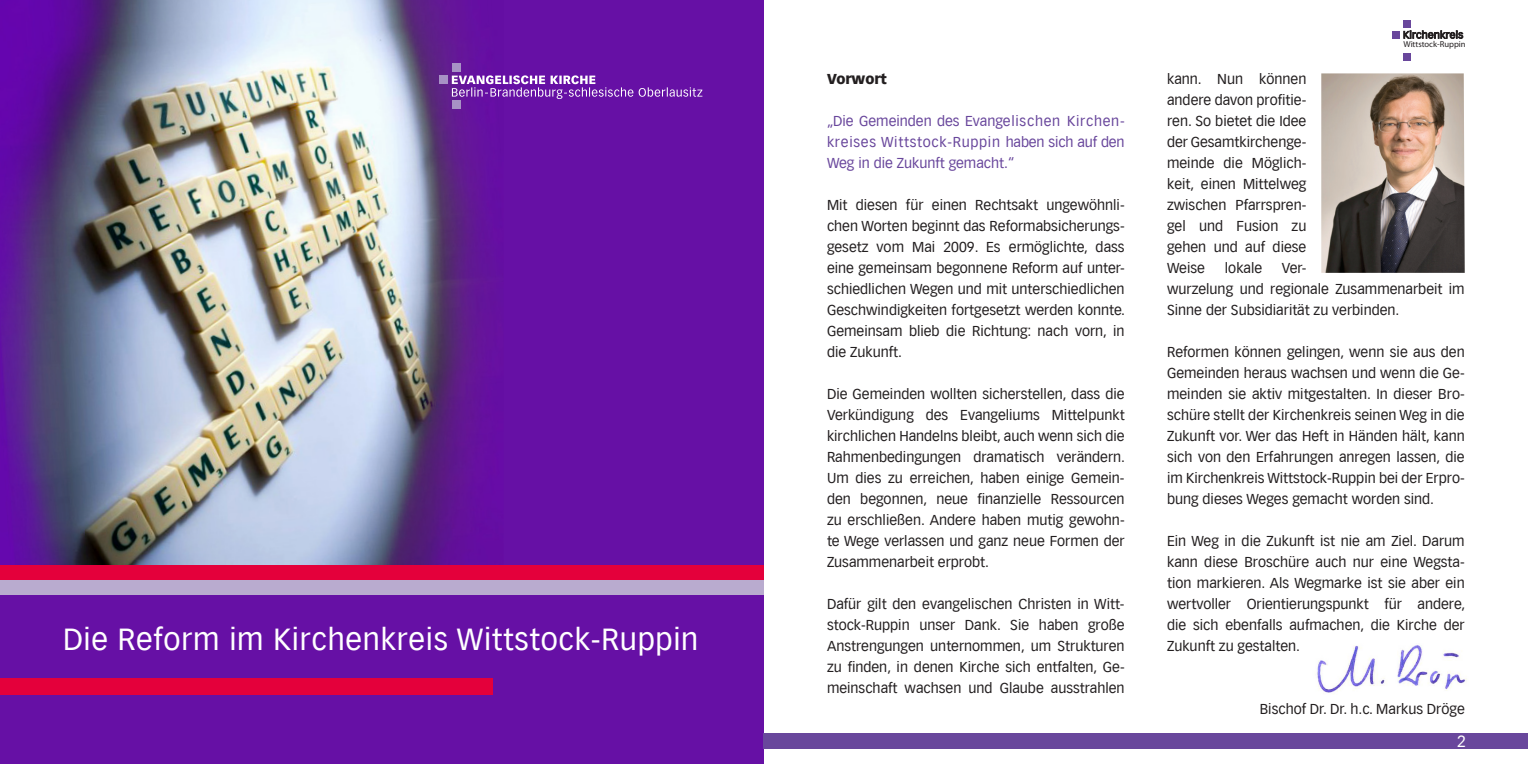
<style>
.page{position:relative;width:1528px;height:764px;background:#fff}
.page>*{position:absolute;margin:0;border:0;box-sizing:border-box;transform-origin:0 0}
.t1{font:29.75px "Vectora LH";letter-spacing:.025em;color:#fff}
.t2{font:15.75px "Vectora LH";color:#fff}
.t3{font:14px/21px "Vectora LH";color:#231f20;text-align:justify}
.t4{font:14px/21px "Vectora LH";color:#69479c;text-align:justify}
.t5{font:900 14px "Vectora LH";color:#231f20}
.t6{font:8.58px "Myriad Pro";color:#231f20}
</style>
<div class="page">
<div style="left:0;top:0;width:764px;height:764px;background:#6610a5"></div>
<img style="left:0;top:0;width:504px;height:566px">
<div style="left:0;top:566px;width:764px;height:14px;background:#e4003b"></div>
<div style="left:0;top:679px;width:492px;height:16px;background:#e4003b"></div>
<div style="left:0;top:580px;width:764px;height:15px;background:#b9abcf"></div>
<div style="left:439px;top:76px;width:9px;height:8px;background:#a792c5"></div>
<div style="left:452px;top:101px;width:8px;height:8px;background:#a792c5"></div>
<div style="left:452px;top:63px;width:8px;height:8px;background:#a792c5"></div>
<svg style="left:452px;top:75px;width:250px;height:24px"></svg>
<div style="left:764px;top:734px;width:764px;height:15px;background:#69479c"></div>
<img style="left:1321px;top:73px;width:144px;height:200px">
<div style="left:1393px;top:31px;width:7px;height:7px;background:#69479c"></div>
<div style="left:1403px;top:53px;width:8px;height:7px;background:#69479c"></div>
<div style="left:1403px;top:20px;width:8px;height:8px;background:#69479c"></div>
<svg style="left:1403px;top:30px;width:60px;height:9px"></svg>
<img style="left:1317px;top:645px;width:150px;height:48px">
<h1 class="t1" style="left:63px;top:621px;width:637px">Die Reform im Kirchenkreis Wittstock-Ruppin</h1>
<p class="t5" style="left:827px;top:70px;width:61px">Vorwort</p>
<p class="t4" style="left:827px;top:111px;width:299px">„Die Gemeinden des Evangelischen Kirchen&shy;kreises Wittstock-Ruppin haben sich auf den Weg in die Zukunft gemacht.“</p>
<p class="t3" style="left:827px;top:195px;width:300px">Mit diesen für einen Rechtsakt ungewöhnli&shy;chen Worten beginnt das Reformabsicherungs&shy;gesetz vom Mai 2009. Es ermöglichte, dass eine gemeinsam begonnene Reform auf unter&shy;schiedlichen Wegen und mit unterschiedlichen Geschwindigkeiten fortgesetzt werden konnte.<br>Gemeinsam blieb die Richtung: nach vorn, in die Zukunft.</p>
<p class="t3" style="left:827px;top:384px;width:300px">Die Gemeinden wollten sicherstellen, dass die Verkündigung des Evangeliums Mittelpunkt kirchlichen Handelns bleibt, auch wenn sich die Rahmenbedingungen dramatisch verändern.<br>Um dies zu erreichen, haben einige Gemein&shy;den begonnen, neue finanzielle Ressourcen zu erschließen. Andere haben mutig gewohn&shy;te Wege verlassen und ganz neue Formen der Zusammenarbeit erprobt.</p>
<p class="t3" style="left:827px;top:594px;width:299px">Dafür gilt den evangelischen Christen in Witt&shy;stock-Ruppin unser Dank. Sie haben große Anstrengungen unternommen, um Strukturen zu finden, in denen Kirche sich entfalten, Ge&shy;meinschaft wachsen und Glaube ausstrahlen</p>
<p class="t6" style="left:1403px;top:38px;width:64px">Wittstock-Ruppin</p>
<p class="t3" style="left:1167px;top:69px;width:141px">kann. Nun können andere davon profitie&shy;ren. So bietet die Idee der Gesamtkirchenge&shy;meinde die Möglich&shy;keit, einen Mittelweg zwischen Pfarrspren&shy;gel und Fusion zu gehen und auf diese Weise</p>
<p class="t3" style="left:1225px;top:258px;width:39px">lokale</p>
<p class="t3" style="left:1167px;top:258px;width:299px;text-align:left;text-indent:115px">Ver-<br>wurzelung und regionale Zusammenarbeit im<br>Sinne der Subsidiarität zu verbinden.</p>
<p class="t3" style="left:1167px;top:342px;width:299px">Reformen können gelingen, wenn sie aus den Gemeinden heraus wachsen und wenn die Ge&shy;meinden sie aktiv mitgestalten. In dieser Bro&shy;schüre stellt der Kirchenkreis seinen Weg in die Zukunft vor. Wer das Heft in Händen hält, kann sich von den Erfahrungen anregen lassen, die im Kirchenkreis Wittstock-Ruppin bei der Erpro&shy;bung dieses Weges gemacht worden sind.</p>
<p class="t3" style="left:1167px;top:531px;width:300px">Ein Weg in die Zukunft ist nie am Ziel. Darum kann diese Broschüre auch nur eine Wegsta&shy;tion markieren. Als Wegmarke ist sie aber ein wertvoller Orientierungspunkt für andere, die sich ebenfalls aufmachen, die Kirche der Zukunft zu gestalten.</p>
<p class="t3" style="left:1260px;top:699px;width:207px">Bischof Dr. Dr. h.c. Markus Dröge</p>
<p class="t2" style="left:1457px;top:732px;width:10px">2</p>
</div>
